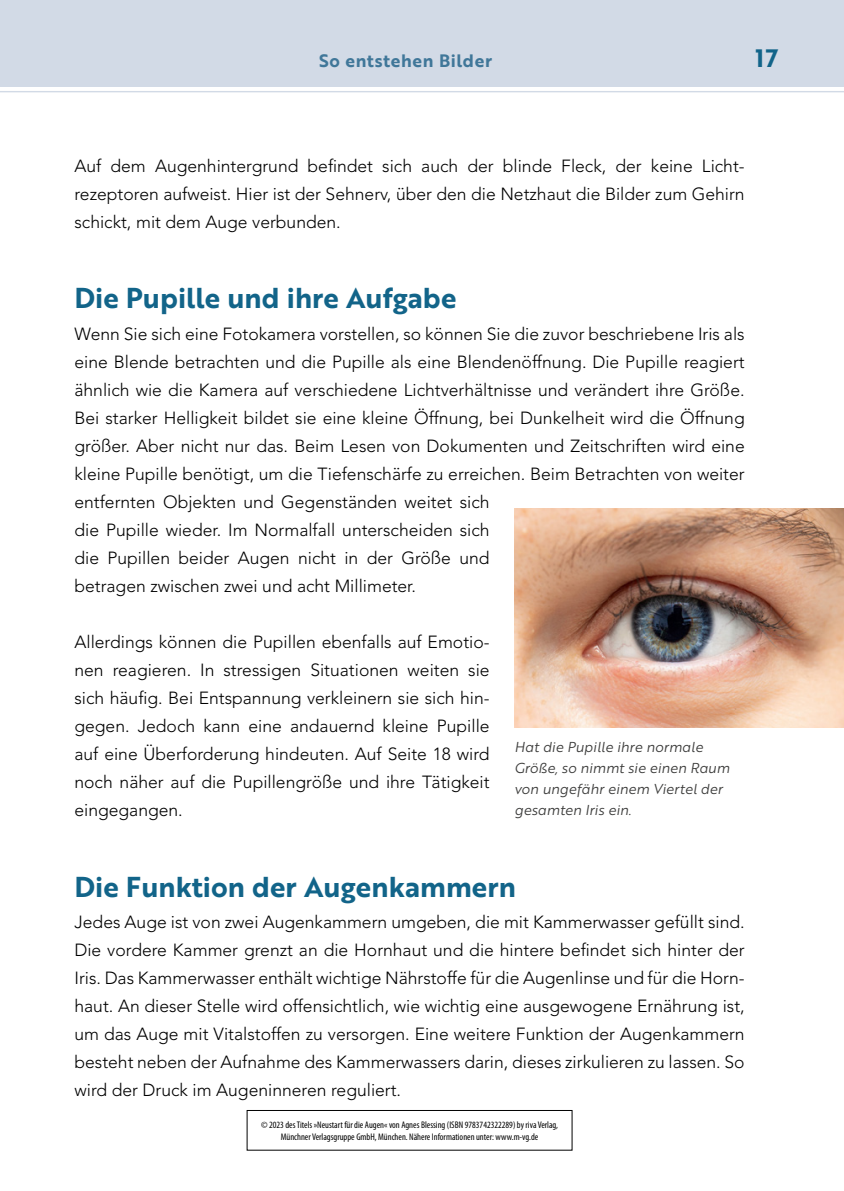
<style>
.page{position:relative;width:844px;height:1191px;background:#fff}
.page>*{position:absolute;margin:0;border:0;box-sizing:border-box;transform-origin:0 0}
._01_h2{font:28px "Brother 1816 Bold";color:#126489}
.t1{font:24.5px "Brother 1816 Bold";color:#126489}
._03_Body_start{font:300 17.5px/28px "Avenir LT Std";color:#000}
._03_Body{font:300 17.5px/28px "Avenir LT Std";color:#000;text-align:justify}
.t2{font:17.5px "Brother 1816 Bold";letter-spacing:.04em;color:#407799}
._03_BU{font:14px/21px "Brother 1816 Book Italic";color:#3c3c3b}
.t3{font:condensed 9.62px/11.5px "Myriad Pro";color:#000;text-align:center}
</style>
<div class="page">
<div style="left:0;top:0;width:843px;height:86px;background:#d2dae6"></div>
<hr style="left:0;top:91px;width:843px;height:1px;background:#d2dae6">
<img style="left:514px;top:508px;width:329px;height:219px">
<div style="left:246px;top:1110px;width:326px;height:40px;border:1px solid #000"></div>
<p class="t2" style="left:319px;top:47px;width:174px">So entstehen Bilder</p>
<h2 class="t1" style="left:755px;top:40px;width:24px">17</h2>
<p class="_03_Body" style="left:74px;top:152px;width:671px">Auf dem Augenhintergrund befindet sich auch der blinde Fleck, der keine Licht&shy;rezeptoren aufweist. Hier ist der Sehnerv, über den die Netzhaut die Bilder zum Gehirn schickt, mit dem Auge verbunden.</p>
<p class="_01_h2" style="left:74px;top:277px;width:383px">Die Pupille und ihre Aufgabe</p>
<p class="_03_Body_start" style="left:74px;top:320px;width:671px">Wenn Sie sich eine Fotokamera vorstellen, so können Sie die zuvor beschriebene Iris als eine Blende betrachten und die Pupille als eine Blendenöffnung. Die Pupille reagiert ähnlich wie die Kamera auf verschiedene Lichtverhältnisse und verändert ihre Größe.<br>Bei starker Helligkeit bildet sie eine kleine Öffnung, bei Dunkelheit wird die Öffnung größer. Aber nicht nur das. Beim Lesen von Dokumenten und Zeitschriften wird eine kleine Pupille benötigt, um die Tiefenschärfe zu erreichen. Beim Betrachten von weiter entfernten Objekten und Gegenständen weitet sich<br>die Pupille wieder. Im Normalfall unterscheiden sich<br>die Pupillen beider Augen nicht in der Größe und<br>betragen zwischen zwei und acht Millimeter.</p>
<p class="_03_Body" style="left:74px;top:628px;width:416px">Allerdings können die Pupillen ebenfalls auf Emotio&shy;nen reagieren. In stressigen Situationen weiten sie sich häufig. Bei Entspannung verkleinern sie sich hin&shy;gegen. Jedoch kann eine andauernd kleine Pupille auf eine Überforderung hindeuten. Auf Seite 18 wird noch näher auf die Pupillengröße und ihre Tätigkeit eingegangen.</p>
<p class="_03_BU" style="left:514px;top:736px;width:217px">Hat die Pupille ihre normale<br>Größe, so nimmt sie einen Raum von ungefähr einem Viertel der gesamten Iris ein.</p>
<p class="_01_h2" style="left:74px;top:865px;width:443px">Die Funktion der Augenkammern</p>
<p class="_03_Body_start" style="left:74px;top:908px;width:671px">Jedes Auge ist von zwei Augenkammern umgeben, die mit Kammerwasser gefüllt sind.<br>Die vordere Kammer grenzt an die Hornhaut und die hintere befindet sich hinter der Iris. Das Kammerwasser enthält wichtige Nährstoffe für die Augenlinse und für die Horn&shy;haut. An dieser Stelle wird offensichtlich, wie wichtig eine ausgewogene Ernährung ist, um das Auge mit Vitalstoffen zu versorgen. Eine weitere Funktion der Augenkammern besteht neben der Aufnahme des Kammerwassers darin, dieses zirkulieren zu lassen. So wird der Druck im Augeninneren reguliert.</p>
<p class="t3" style="left:261px;top:1119px;width:298px">© 2023 des Titels »Neustart für die Augen« von Agnes Blessing (ISBN 9783742322289) by riva Verlag,<br>Münchner Verlagsgruppe GmbH, München. Nähere Informationen unter: www.m-vg.de</p>
</div>
